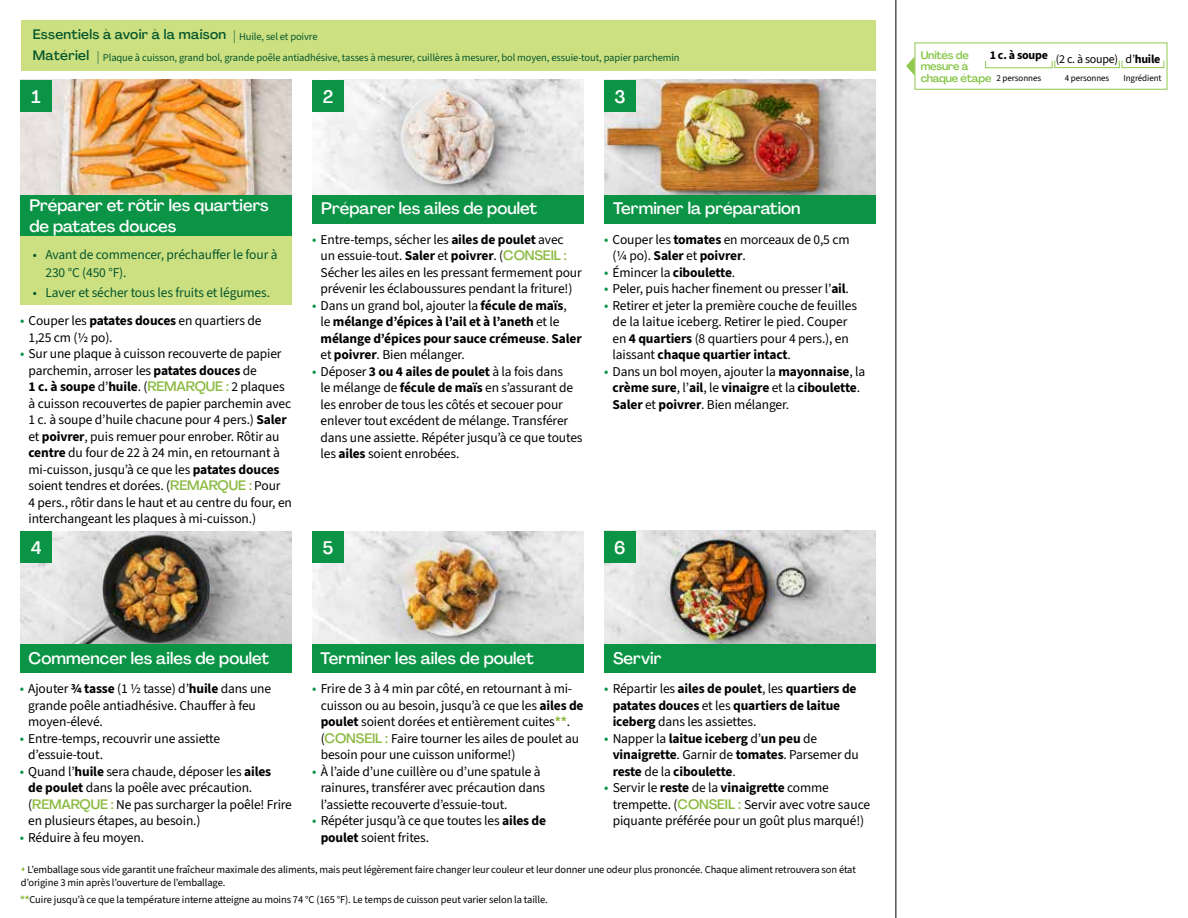
<style>
.page{position:relative;width:1188px;height:918px;background:#fff}
.page>*{position:absolute;margin:0;border:0;box-sizing:border-box;transform-origin:0 0}
.t1{font:500 18px "Agrandir";color:#fff}
.t2{font:500 16.5px/21.1px "Agrandir";color:#fff}
.t3{font:13.5px/16.5px "Source Sans 3";letter-spacing:-.01em;color:#000}
.t4{font:700 13.5px/16.5px "Source Sans 3";letter-spacing:-.01em;color:#000}
.t5{font:13.5px/18px "Source Sans 3";letter-spacing:-.01em;color:#05562c}
.t6{font:500 13.5px "Agrandir";letter-spacing:.02em;color:#05562c}
.t7{font:700 12px "Source Sans 3";letter-spacing:-.02em;color:#000}
.t8{font:500 11.1px/11.7px "Agrandir";letter-spacing:-.015em;color:#82c341}
.t9{font:10.5px/13.5px "Source Sans 3";letter-spacing:-.01em;color:#000}
.t10{font:10.5px "Source Sans 3";letter-spacing:-.01em;color:#05562c}
.t11{font:9px "Source Sans 3";letter-spacing:-.01em;color:#000}
.s1{font-family:"Agrandir";font-weight:500;font-size:13.5px}
.s2{font-size:14.25px;color:#0b9446}
.s3{font-weight:700}
.s4{font-family:"Agrandir";font-weight:500;color:#8cba42}
.s5{font-weight:400;font-size:14.25px;color:#0b9446}
.s6{font-weight:400}
.s7{font-weight:700;color:#8cba42}
.s8{color:#8cba42}
</style>
<div class="page">
<img style="left:20px;top:531px;width:272px;height:113px">
<img style="left:312px;top:531px;width:272px;height:113px">
<img style="left:604px;top:531px;width:272px;height:113px">
<img style="left:20px;top:80px;width:272px;height:115px">
<img style="left:312px;top:80px;width:272px;height:115px">
<img style="left:604px;top:80px;width:272px;height:115px">
<div style="left:312px;top:195px;width:272px;height:29px;background:#0b9446"></div>
<div style="left:20px;top:195px;width:272px;height:42px;background:#0b9446"></div>
<div style="left:20px;top:644px;width:272px;height:29px;background:#0b9446"></div>
<div style="left:312px;top:644px;width:272px;height:29px;background:#0b9446"></div>
<div style="left:604px;top:644px;width:272px;height:29px;background:#0b9446"></div>
<div style="left:604px;top:195px;width:272px;height:29px;background:#0b9446"></div>
<div style="left:21px;top:20px;width:855px;height:51px;background:#cde081"></div>
<div style="left:20px;top:236px;width:272px;height:69px;background:#cde081"></div>
<hr style="left:896px;top:0;width:1px;height:918px;background:#000">
<div style="left:20px;top:531px;width:32px;height:32px;background:#0b9446"></div>
<div style="left:20px;top:80px;width:32px;height:32px;background:#0b9446"></div>
<div style="left:312px;top:531px;width:32px;height:32px;background:#0b9446"></div>
<div style="left:312px;top:80px;width:32px;height:32px;background:#0b9446"></div>
<div style="left:604px;top:531px;width:32px;height:32px;background:#0b9446"></div>
<div style="left:604px;top:80px;width:32px;height:32px;background:#0b9446"></div>
<svg style="left:906px;top:56px;width:9px;height:20px"></svg>
<div style="left:915px;top:43px;width:252px;height:47px;border:1px solid #91c84e"></div>
<div style="left:985px;top:61px;width:67px;height:7px;border:1px solid #91c84e"></div>
<div style="left:1054px;top:60px;width:66px;height:8px;border:1px solid #91c84e"></div>
<div style="left:1122px;top:60px;width:42px;height:8px;border:1px solid #91c84e"></div>
<p class="t6" style="left:33px;top:26px;width:195px">Essentiels à avoir à la maison</p>
<p class="t10" style="left:233px;top:30px;width:86px"><span class="s1">|</span> Huile, sel et poivre</p>
<p class="t6" style="left:33px;top:47px;width:58px">Matériel</p>
<p class="t10" style="left:97px;top:51px;width:584px"><span class="s1">|</span> Plaque à cuisson, grand bol, grande poêle antiadhésive, tasses à mesurer, cuillères à mesurer, bol moyen, essuie-tout, papier parchemin</p>
<h1 class="t1" style="left:32px;top:86px;width:11px">1</h1>
<h1 class="t1" style="left:323px;top:86px;width:12px">2</h1>
<h1 class="t1" style="left:614px;top:85px;width:13px">3</h1>
<p class="t2" style="left:29px;top:195px;width:241px">Préparer et rôtir les quartiers de patates douces</p>
<p class="t5" style="left:45px;top:245px;width:234px;text-indent:-13px">• Avant de commencer, préchauffer le four à<br>230 °C (450 °F).</p>
<p class="t5" style="left:33px;top:283px;width:239px">• Laver et sécher tous les fruits et légumes.</p>
<p class="t3" style="left:29px;top:313px;width:234px;text-indent:-9px"><span class="s2">•</span> Couper les <span class="s3">patates douces</span> en quartiers de<br>1,25 cm (½ po).</p>
<p class="t3" style="left:29px;top:346px;width:265px;text-indent:-9px"><span class="s2">•</span> Sur une plaque à cuisson recouverte de papier parchemin, arroser les <span class="s3">patates douces</span> de<br><span class="s3">1 c. à soupe</span> d’<span class="s3">huile</span>. (<span class="s4">REMARQUE :</span> 2 plaques à cuisson recouvertes de papier parchemin avec 1 c. à soupe d’huile chacune pour 4 pers.) <span class="s3">Saler </span>et <span class="s3">poivrer</span>, puis remuer pour enrober. Rôtir au <span class="s3">centre</span> du four de 22 à 24 min, en retournant à mi-cuisson, jusqu’à ce que les <span class="s3">patates douces </span>soient tendres et dorées. (<span class="s4">REMARQUE :</span> Pour<br>4 pers., rôtir dans le haut et au centre du four, en interchangeant les plaques à mi-cuisson.)</p>
<h1 class="t1" style="left:31px;top:537px;width:12px">4</h1>
<p class="t2" style="left:321px;top:198px;width:218px">Préparer les ailes de poulet</p>
<p class="t2" style="left:613px;top:198px;width:189px">Terminer la préparation</p>
<p class="t3" style="left:321px;top:231px;width:263px;text-indent:-9px"><span class="s2">•</span> Entre-temps, sécher les <span class="s3">ailes de poulet</span> avec<br>un essuie-tout. <span class="s3">Saler</span> et <span class="s3">poivrer</span>. (<span class="s4">CONSEIL :<br></span>Sécher les ailes en les pressant fermement pour prévenir les éclaboussures pendant la friture!)</p>
<p class="t4" style="left:321px;top:297px;width:263px;text-indent:-9px"><span class="s5">•</span> <span class="s6">Dans un grand bol, ajouter la</span> fécule de maïs<span class="s6">,<br>le</span> mélange d’épices à l’ail et à l’aneth <span class="s6">et le </span>mélange d’épices pour sauce crémeuse<span class="s6">.</span> Saler <span class="s6">et</span> poivrer<span class="s6">. Bien mélanger.</span></p>
<p class="t3" style="left:321px;top:363px;width:264px;text-indent:-9px"><span class="s2">•</span> Déposer <span class="s3">3 ou 4 ailes de poulet</span> à la fois dans<br>le mélange de <span class="s3">fécule de maïs</span> en s’assurant de les enrober de tous les côtés et secouer pour enlever tout excédent de mélange. Transférer dans une assiette. Répéter jusqu’à ce que toutes les <span class="s3">ailes</span> soient enrobées.</p>
<p class="t3" style="left:613px;top:231px;width:239px;text-indent:-9px"><span class="s2">•</span> Couper les <span class="s3">tomates</span> en morceaux de 0,5 cm (¼ po). <span class="s3">Saler</span> et <span class="s3">poivrer</span>.</p>
<p class="t3" style="left:604px;top:264px;width:133px"><span class="s2">•</span> Émincer la <span class="s3">ciboulette</span>.</p>
<p class="t3" style="left:604px;top:281px;width:246px"><span class="s2">•</span> Peler, puis hacher finement ou presser l’<span class="s3">ail</span>.</p>
<p class="t3" style="left:613px;top:297px;width:246px;text-indent:-9px"><span class="s2">•</span> Retirer et jeter la première couche de feuilles de la laitue iceberg. Retirer le pied. Couper en <span class="s3">4 quartiers</span> (8 quartiers pour 4 pers.), en laissant <span class="s3">chaque quartier intact</span>.</p>
<p class="t3" style="left:613px;top:363px;width:254px;text-indent:-9px"><span class="s2">•</span> Dans un bol moyen, ajouter la <span class="s3">mayonnaise</span>, la <span class="s3">crème sure</span>, l’<span class="s3">ail</span>, le <span class="s3">vinaigre</span> et la <span class="s3">ciboulette</span>.<br><span class="s3">Saler</span> et <span class="s3">poivrer</span>. Bien mélanger.</p>
<h1 class="t1" style="left:323px;top:537px;width:12px">5</h1>
<h1 class="t1" style="left:614px;top:537px;width:13px">6</h1>
<p class="t2" style="left:29px;top:648px;width:242px">Commencer les ailes de poulet</p>
<p class="t2" style="left:321px;top:648px;width:215px">Terminer les ailes de poulet</p>
<p class="t2" style="left:613px;top:648px;width:50px">Servir</p>
<p class="t3" style="left:28px;top:681px;width:244px;text-indent:-9px"><span class="s2">•</span> Ajouter <span class="s3">¾ tasse</span> (1 ½ tasse) d’<span class="s3">huile</span> dans une grande poêle antiadhésive. Chauffer à feu moyen-élevé.</p>
<p class="t3" style="left:28px;top:730px;width:193px;text-indent:-9px"><span class="s2">•</span> Entre-temps, recouvrir une assiette d’essuie-tout.</p>
<p class="t3" style="left:28px;top:763px;width:265px;text-indent:-9px"><span class="s2">•</span> Quand l’<span class="s3">huile</span> sera chaude, déposer les <span class="s3">ailes<br>de poulet</span> dans la poêle avec précaution. (<span class="s4">REMARQUE :</span> Ne pas surcharger la poêle! Frire en plusieurs étapes, au besoin.)</p>
<p class="t3" style="left:20px;top:829px;width:126px"><span class="s2">•</span> Réduire à feu moyen.</p>
<p class="t3" style="left:321px;top:681px;width:264px;text-indent:-9px"><span class="s2">•</span> Frire de 3 à 4 min par côté, en retournant à mi&shy;cuisson ou au besoin, jusqu’à ce que les <span class="s3">ailes de poulet</span> soient dorées et entièrement cuites<span class="s7">**</span>. (<span class="s4">CONSEIL :</span> Faire tourner les ailes de poulet au besoin pour une cuisson uniforme!)</p>
<p class="t3" style="left:321px;top:763px;width:226px;text-indent:-9px"><span class="s2">•</span> À l’aide d’une cuillère ou d’une spatule à rainures, transférer avec précaution dans l’assiette recouverte d’essuie-tout.</p>
<p class="t3" style="left:321px;top:813px;width:227px;text-indent:-9px"><span class="s2">•</span> Répéter jusqu’à ce que toutes les <span class="s3">ailes de poulet</span> soient frites.</p>
<p class="t4" style="left:613px;top:681px;width:245px;text-indent:-9px"><span class="s5">•</span> <span class="s6">Répartir les</span> ailes de poulet<span class="s6">, les</span> quartiers de patates douces <span class="s6">et les</span> quartiers de laitue iceberg <span class="s6">dans les assiettes.</span></p>
<p class="t4" style="left:613px;top:730px;width:248px;text-indent:-9px"><span class="s5">•</span> <span class="s6">Napper la</span> laitue iceberg <span class="s6">d’</span>un peu <span class="s6">de </span>vinaigrette<span class="s6">. Garnir de</span> tomates<span class="s6">. Parsemer du </span>reste <span class="s6">de la</span> ciboulette<span class="s6">.</span></p>
<p class="t3" style="left:613px;top:780px;width:259px;text-indent:-9px"><span class="s2">•</span> Servir le <span class="s3">reste</span> de la <span class="s3">vinaigrette</span> comme trempette. (<span class="s4">CONSEIL :</span> Servir avec votre sauce piquante préférée pour un goût plus marqué!)</p>
<p class="t9" style="left:21px;top:863px;width:837px"><span class="s8">▲</span> L’emballage sous vide garantit une fraîcheur maximale des aliments, mais peut légèrement faire changer leur couleur et leur donner une odeur plus prononcée. Chaque aliment retrouvera son état d’origine 3 min après l’ouverture de l’emballage.</p>
<p class="t9" style="left:20px;top:893px;width:529px"><span class="s7">**</span>Cuire jusqu’à ce que la température interne atteigne au moins 74 °C (165 °F). Le temps de cuisson peut varier selon la taille.</p>
<p class="t8" style="left:921px;top:49px;width:72px">Unités de mesure à chaque étape</p>
<p class="t7" style="left:990px;top:48px;width:172px">1 c. à soupe <span class="s6">(2 c. à soupe) d’</span>huile</p>
<p class="t11" style="left:997px;top:72px;width:46px">2 personnes</p>
<p class="t11" style="left:1065px;top:72px;width:46px">4 personnes</p>
<p class="t11" style="left:1123px;top:72px;width:40px">Ingrédient</p>
</div>
